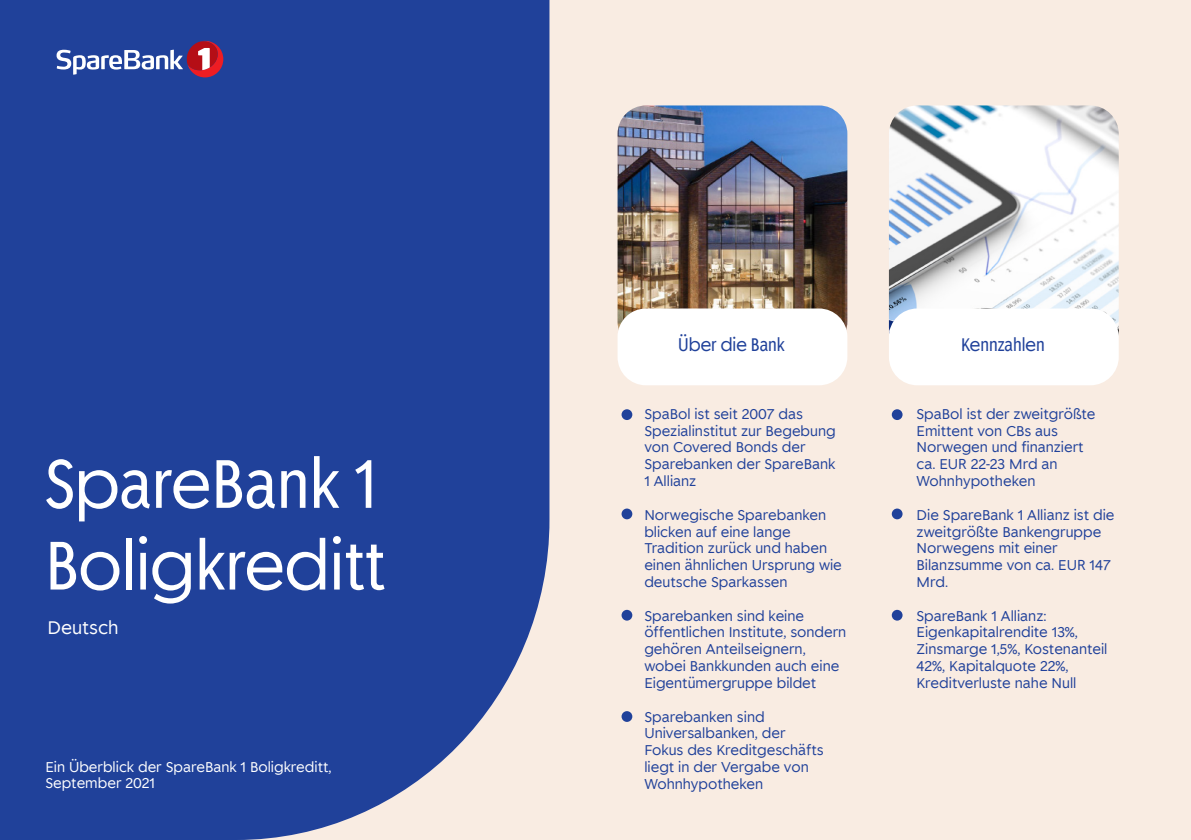
<style>
.page{position:relative;width:1191px;height:840px;background:#fff}
.page>*{position:absolute;margin:0;border:0;box-sizing:border-box;transform-origin:0 0}
.t1{font:68px "Spare Bank 1 Title";color:#fff}
.t2{font:18px "Spare Bank 1 Title";color:#20419a}
.t3{font:18px "Spare Bank 1";color:#fff}
.t4{font:14px/16.8px "Spare Bank 1";color:#20419a}
.t5{font:14px "Spare Bank 1";color:#fff}
</style>
<div class="page">
<div style="left:0;top:0;width:1191px;height:839px;background:#f9ece2"></div>
<div style="left:0;top:0;width:549px;height:839px;background:#20419a"></div>
<img style="left:617px;top:105px;width:230px;height:226px">
<div style="left:617px;top:308px;width:230px;height:77px;background:#fff;border-radius:28px"></div>
<div style="left:621px;top:409px;width:11px;height:11px;background:#20419a;border-radius:50%"></div>
<div style="left:891px;top:409px;width:11px;height:11px;background:#20419a;border-radius:50%"></div>
<div style="left:891px;top:508px;width:11px;height:11px;background:#20419a;border-radius:50%"></div>
<svg style="left:891px;top:609px;width:11px;height:11px"></svg>
<div style="left:621px;top:508px;width:11px;height:11px;background:#20419a;border-radius:50%"></div>
<div style="left:621px;top:609px;width:11px;height:11px;background:#20419a;border-radius:50%"></div>
<svg style="left:621px;top:710px;width:11px;height:11px"></svg>
<svg style="left:57px;top:40px;width:166px;height:37px;background:#65619d"></svg>
<img style="left:889px;top:105px;width:229px;height:226px">
<div style="left:889px;top:308px;width:229px;height:77px;background:#fff;border-radius:28px"></div>
<p class="t1" style="left:45px;top:439px;width:333px">SpareBank 1</p>
<p class="t1" style="left:45px;top:520px;width:341px">Boligkreditt</p>
<p class="t3" style="left:47px;top:615px;width:73px">Deutsch</p>
<p class="t5" style="left:45px;top:757px;width:288px">Ein Überblick der SpareBank 1 Boligkreditt,</p>
<p class="t5" style="left:45px;top:773px;width:111px">September 2021</p>
<p class="t2" style="left:678px;top:333px;width:108px">Über die Bank</p>
<p class="t4" style="left:644px;top:404px;width:193px">SpaBol ist seit 2007 das<br>Spezialinstitut zur Begebung von Covered Bonds der<br>Sparebanken der SpareBank<br>1 Allianz</p>
<p class="t4" style="left:644px;top:505px;width:199px">Norwegische Sparebanken blicken auf eine lange<br>Tradition zurück und haben einen ähnlichen Ursprung wie deutsche Sparkassen</p>
<p class="t4" style="left:644px;top:606px;width:203px">Sparebanken sind keine öffentlichen Institute, sondern gehören Anteilseignern, wobei Bankkunden auch eine<br>Eigentümergruppe bildet</p>
<p class="t4" style="left:644px;top:707px;width:181px">Sparebanken sind<br>Universalbanken, der<br>Fokus des Kreditgeschäfts liegt in der Vergabe von<br>Wohnhypotheken</p>
<p class="t2" style="left:961px;top:333px;width:85px">Kennzahlen</p>
<p class="t4" style="left:916px;top:404px;width:180px">SpaBol ist der zweitgrößte<br>Emittent von CBs aus<br>Norwegen und finanziert ca. EUR 22-23 Mrd an<br>Wohnhypotheken</p>
<p class="t4" style="left:916px;top:505px;width:199px">Die SpareBank 1 Allianz ist die zweitgrößte Bankengruppe<br>Norwegens mit einer<br>Bilanzsumme von ca. EUR 147<br>Mrd.</p>
<p class="t4" style="left:916px;top:606px;width:192px">SpareBank 1 Allianz:<br>Eigenkapitalrendite 13%,<br>Zinsmarge 1,5%, Kostenanteil<br>42%, Kapitalquote 22%,<br>Kreditverluste nahe Null</p>
</div>
